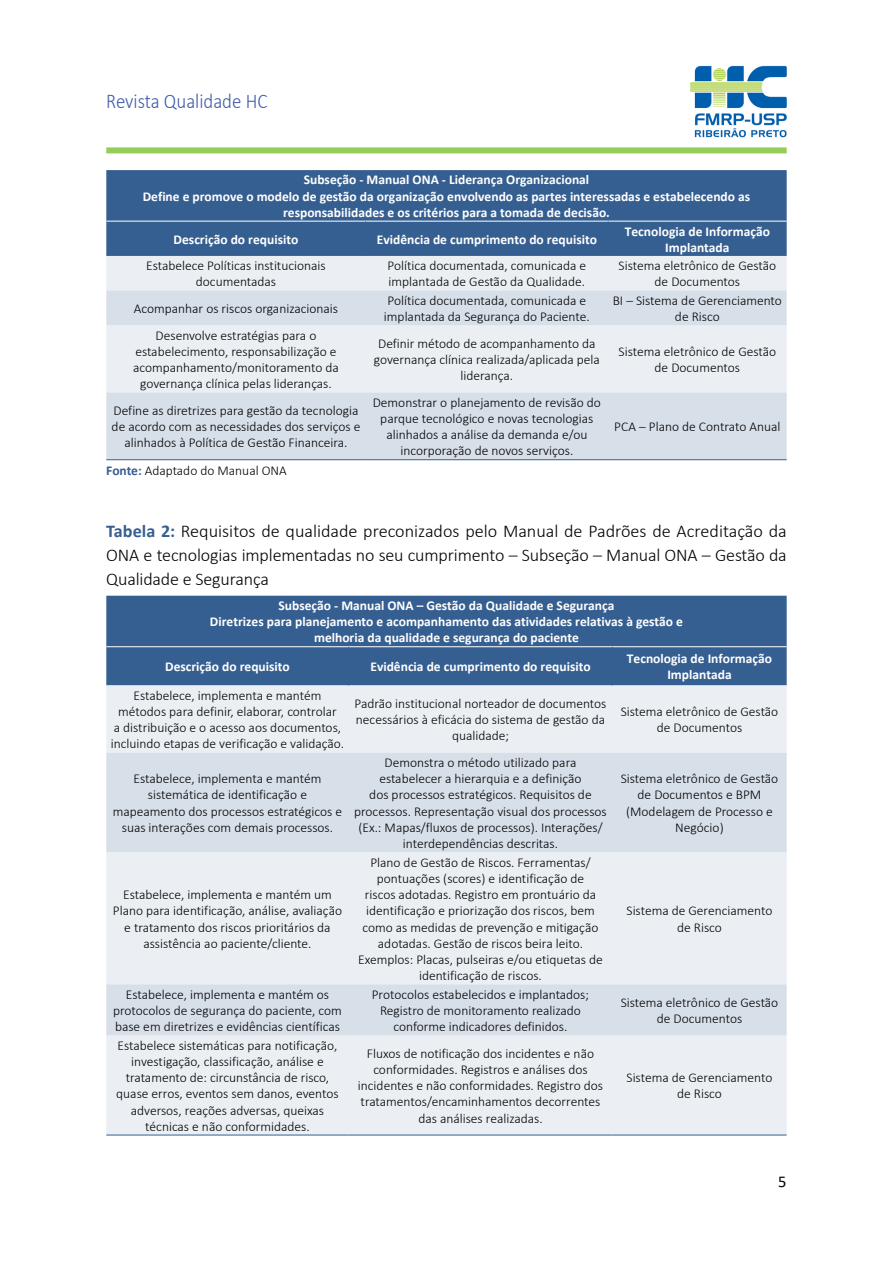
<style>
.page{position:relative;width:893px;height:1263px;background:#fff}
.page>*{position:absolute;margin:0;border:0;box-sizing:border-box;transform-origin:0 0}
.t1{font:300 21px "Calibri";color:#3f5ba9;scale:.9 1}
.t2{font:300 18px/24px "Calibri";letter-spacing:-.01em;color:#000;text-align:justify}
.t3{font:16.5px "Calibri";color:#000}
.t4{font:300 13.5px/16.2px "Calibri";color:#000;text-align:center}
.t5{font:700 13.5px/16.2px "Calibri";color:#fff;text-align:center}
.s1{font-weight:700;color:#365f91}
</style>
<div class="page">
<img style="left:690px;top:65px;width:97px;height:73px">
<div style="left:106px;top:147px;width:681px;height:6px;background:#94ce58"></div>
<div style="left:106px;top:170px;width:681px;height:86px;background:#365f91"></div>
<div style="left:106px;top:256px;width:681px;height:34px;background:#ebeff4"></div>
<svg style="left:106px;top:290px;width:681px;height:169px;background:#dfe5ed"></svg>
<hr style="left:106px;top:221px;width:260px;height:1px;background:#fff">
<hr style="left:366px;top:221px;width:242px;height:1px;background:#fff">
<hr style="left:608px;top:221px;width:179px;height:1px;background:#fff">
<hr style="left:106px;top:459px;width:260px;height:1px;background:#365f91">
<hr style="left:366px;top:459px;width:242px;height:1px;background:#365f91">
<hr style="left:608px;top:459px;width:179px;height:1px;background:#365f91">
<hr style="left:365px;top:221px;width:1px;height:35px;background:#365f91">
<hr style="left:608px;top:221px;width:1px;height:35px;background:#365f91">
<div style="left:106px;top:596px;width:681px;height:89px;background:#365f91"></div>
<div style="left:106px;top:685px;width:681px;height:450px;background:#ebeff4"></div>
<svg style="left:106px;top:753px;width:681px;height:282px;background:#e0e6ee"></svg>
<hr style="left:106px;top:646px;width:243px;height:1px;background:#fff">
<hr style="left:349px;top:646px;width:263px;height:1px;background:#fff">
<hr style="left:106px;top:1135px;width:243px;height:1px;background:#365f91">
<hr style="left:349px;top:1135px;width:263px;height:1px;background:#365f91">
<hr style="left:612px;top:1135px;width:175px;height:1px;background:#365f91">
<hr style="left:612px;top:646px;width:175px;height:1px;background:#fff">
<hr style="left:348px;top:647px;width:1px;height:38px;background:#365f91">
<hr style="left:612px;top:647px;width:1px;height:38px;background:#365f91">
<h1 class="t1" style="left:106px;top:88px;width:181px">Revista Qualidade HC</h1>
<p class="t5" style="left:143px;top:172px;width:609px">Subseção - Manual ONA - Liderança Organizacional<br>Define e promove o modelo de gestão da organização envolvendo as partes interessadas e estabelecendo as responsabilidades e os critérios para a tomada de decisão.</p>
<p class="t5" style="left:174px;top:231px;width:126px">Descrição do requisito</p>
<p class="t5" style="left:377px;top:231px;width:222px">Evidência de cumprimento do requisito</p>
<p class="t5" style="left:625px;top:223px;width:147px">Tecnologia de Informação<br>Implantada</p>
<p class="t4" style="left:146px;top:257px;width:181px">Estabelece Políticas institucionais documentadas</p>
<p class="t4" style="left:387px;top:257px;width:200px;text-align:left">Política documentada, comunicada e implantada de Gestão da Qualidade.</p>
<p class="t4" style="left:619px;top:257px;width:159px">Sistema eletrônico de Gestão de Documentos</p>
<p class="t4" style="left:134px;top:300px;width:206px">Acompanhar os riscos organizacionais</p>
<p class="t4" style="left:384px;top:292px;width:207px;text-align:left">Política documentada, comunicada e implantada da Segurança do Paciente.</p>
<p class="t4" style="left:613px;top:292px;width:171px">BI – Sistema de Gerenciamento de Risco</p>
<p class="t4" style="left:133px;top:327px;width:207px">Desenvolve estratégias para o estabelecimento, responsabilização e acompanhamento/monitoramento da governança clínica pelas lideranças.</p>
<p class="t4" style="left:374px;top:335px;width:228px">Definir método de acompanhamento da governança clínica realizada/aplicada pela liderança.</p>
<p class="t4" style="left:619px;top:343px;width:159px">Sistema eletrônico de Gestão de Documentos</p>
<p class="t4" style="left:112px;top:402px;width:250px">Define as diretrizes para gestão da tecnologia de acordo com as necessidades dos serviços e alinhados à Política de Gestão Financeira.</p>
<p class="t4" style="left:373px;top:394px;width:230px">Demonstrar o planejamento de revisão do parque tecnológico e novas tecnologias alinhados a análise da demanda e/ou incorporação de novos serviços.</p>
<p class="t4" style="left:614px;top:418px;width:168px">PCA – Plano de Contrato Anual</p>
<p class="t4" style="left:106px;top:462px;width:182px"><span class="s1">Fonte:</span> Adaptado do Manual ONA</p>
<h2 class="t2" style="left:106px;top:519px;width:682px"><span class="s1">Tabela 2:</span> Requisitos de qualidade preconizados pelo Manual de Padrões de Acreditação da ONA e tecnologias implementadas no seu cumprimento – Subseção – Manual ONA – Gestão da Qualidade e Segurança</h2>
<p class="t5" style="left:210px;top:597px;width:475px">Subseção - Manual ONA – Gestão da Qualidade e Segurança<br>Diretrizes para planejamento e acompanhamento das atividades relativas à gestão e melhoria da qualidade e segurança do paciente</p>
<p class="t5" style="left:165px;top:658px;width:126px">Descrição do requisito</p>
<p class="t5" style="left:370px;top:658px;width:222px">Evidência de cumprimento do requisito</p>
<p class="t5" style="left:627px;top:650px;width:147px">Tecnologia de Informação<br>Implantada</p>
<p class="t4" style="left:111px;top:687px;width:235px">Estabelece, implementa e mantém métodos para definir, elaborar, controlar<br>a distribuição e o acesso aos documentos, incluindo etapas de verificação e validação.</p>
<p class="t4" style="left:354px;top:695px;width:253px">Padrão institucional norteador de documentos necessários à eficácia do sistema de gestão da qualidade;</p>
<p class="t4" style="left:621px;top:703px;width:159px">Sistema eletrônico de Gestão de Documentos</p>
<p class="t4" style="left:113px;top:770px;width:231px">Estabelece, implementa e mantém sistemática de identificação e mapeamento dos processos estratégicos e suas interações com demais processos.</p>
<p class="t4" style="left:354px;top:754px;width:254px">Demonstra o método utilizado para estabelecer a hierarquia e a definição<br>dos processos estratégicos. Requisitos de processos. Representação visual dos processos (Ex.: Mapas/fluxos de processos). Interações/ interdependências descritas.</p>
<p class="t4" style="left:621px;top:770px;width:159px">Sistema eletrônico de Gestão de Documentos e BPM (Modelagem de Processo e<br>Negócio)</p>
<p class="t4" style="left:113px;top:886px;width:231px">Estabelece, implementa e mantém um Plano para identificação, análise, avaliação e tratamento dos riscos prioritários da assistência ao paciente/cliente.</p>
<p class="t4" style="left:358px;top:854px;width:246px">Plano de Gestão de Riscos. Ferramentas/ pontuações (scores) e identificação de<br>riscos adotadas. Registro em prontuário da identificação e priorização dos riscos, bem como as medidas de prevenção e mitigação adotadas. Gestão de riscos beira leito.<br>Exemplos: Placas, pulseiras e/ou etiquetas de identificação de riscos.</p>
<p class="t4" style="left:626px;top:902px;width:147px">Sistema de Gerenciamento de Risco</p>
<p class="t4" style="left:113px;top:986px;width:230px">Estabelece, implementa e mantém os protocolos de segurança do paciente, com base em diretrizes e evidências científicas</p>
<p class="t4" style="left:372px;top:986px;width:219px">Protocolos estabelecidos e implantados;<br>Registro de monitoramento realizado conforme indicadores definidos.</p>
<p class="t4" style="left:621px;top:994px;width:159px">Sistema eletrônico de Gestão de Documentos</p>
<p class="t4" style="left:116px;top:1037px;width:224px">Estabelece sistemáticas para notificação, investigação, classificação, análise e tratamento de: circunstância de risco, quase erros, eventos sem danos, eventos adversos, reações adversas, queixas técnicas e não conformidades.</p>
<p class="t4" style="left:358px;top:1045px;width:247px">Fluxos de notificação dos incidentes e não conformidades. Registros e análises dos incidentes e não conformidades. Registro dos tratamentos/encaminhamentos decorrentes das análises realizadas.</p>
<p class="t4" style="left:626px;top:1069px;width:147px">Sistema de Gerenciamento de Risco</p>
<p class="t3" style="left:778px;top:1170px;width:10px">5</p>
</div>
